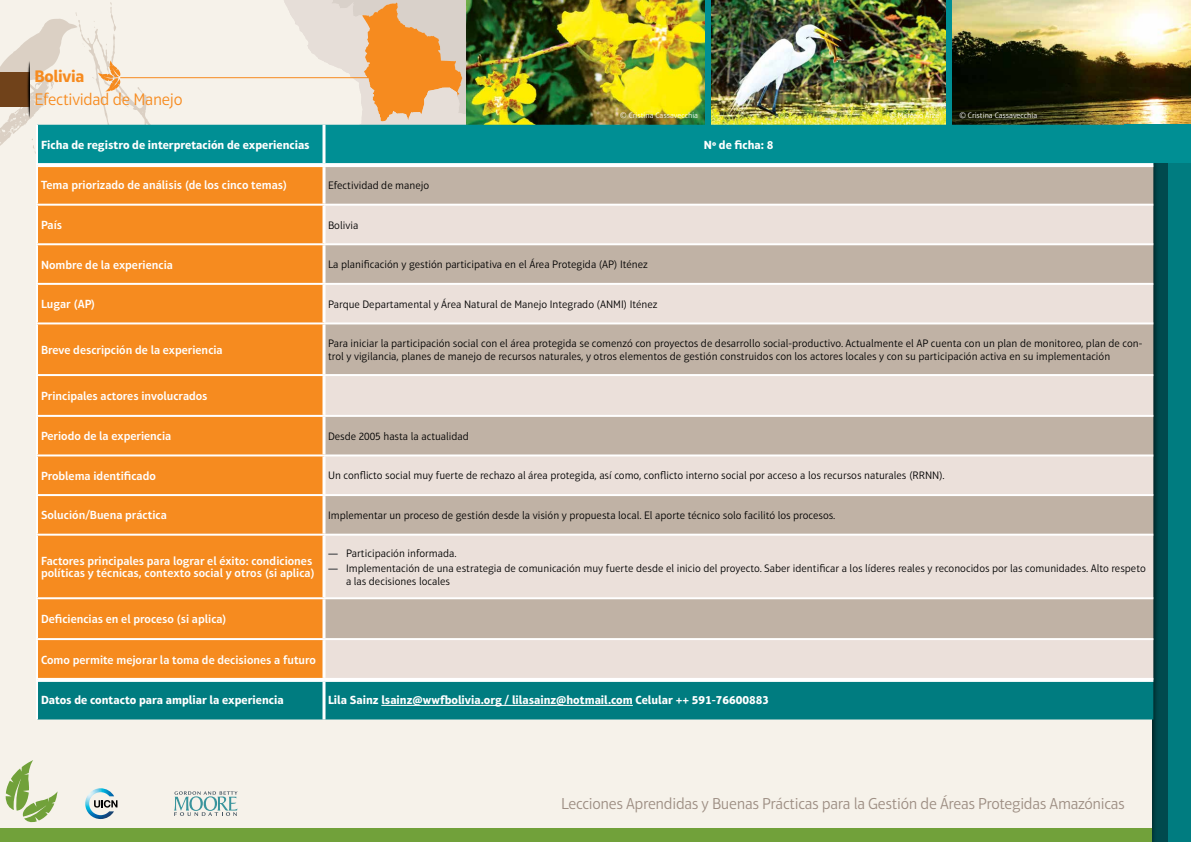
<style>
.page{position:relative;width:1191px;height:842px;background:#f6f2ea}
.page>*{position:absolute;margin:0;border:0;box-sizing:border-box;transform-origin:0 0}
.t1{font:300 17px "Aptifer Sans LT Pro";letter-spacing:-.02em;color:#f68b1f}
.t2{font:700 17px "Aptifer Sans LT Pro";letter-spacing:-.02em;color:#f68b1f}
.t3{font:300 16.1px "Aptifer Sans LT Pro";letter-spacing:-.02em;color:#9d8e83}
.t4{font:600 12px/12px "Aptifer Sans LT Pro";color:#fff}
.t5{font:700 12px "Aptifer Sans LT Pro";color:#fff}
.t6{font:300 11px/13px "Aptifer Sans LT Pro";color:#000}
.t7{font:300 8px "Aptifer Sans LT Pro";color:#fff}
.s1{font-weight:900;font-size:10px;color:#58595b}
</style>
<div class="page">
<svg style="left:261px;top:0;width:205px;height:125px"></svg>
<div style="left:0;top:828px;width:1191px;height:14px;background:#71a13a"></div>
<svg style="left:6px;top:760px;width:52px;height:63px"></svg>
<img style="left:85px;top:788px;width:29px;height:31px">
<svg style="left:94px;top:800px;width:23px;height:8px"></svg>
<svg style="left:174px;top:791px;width:63px;height:25px"></svg>
<div style="left:1152px;top:0;width:39px;height:842px;background:#007c80"></div>
<img style="left:1152px;top:163px;width:15px;height:679px">
<img style="left:466px;top:0;width:725px;height:125px">
<div style="left:705px;top:0;width:5px;height:128px;background:#008f94"></div>
<div style="left:946px;top:0;width:6px;height:128px;background:#008f94"></div>
<svg style="left:0;top:2px;width:167px;height:152px"></svg>
<hr style="left:120px;top:77px;width:271px;height:1px;background:#f68b1f">
<div style="left:0;top:73px;width:30px;height:34px;background:#70421a"></div>
<img style="left:25px;top:59px;width:5px;height:62px">
<div style="left:38px;top:125px;width:1086px;height:38px;background:#008f94"></div>
<div style="left:38px;top:167px;width:284px;height:511px;background:#f68b1f"></div>
<div style="left:325px;top:167px;width:828px;height:37px;background:#c0b2a5"></div>
<svg style="left:325px;top:206px;width:828px;height:472px;background:#d8cbc2"></svg>
<div style="left:38px;top:682px;width:1115px;height:37px;background:#007c80"></div>
<hr style="left:36px;top:125px;width:2px;height:40px;background:#fff">
<hr style="left:36px;top:165px;width:2px;height:39px;background:#fff">
<hr style="left:36px;top:204px;width:288px;height:2px;background:#fff">
<hr style="left:36px;top:206px;width:2px;height:37px;background:#fff">
<hr style="left:324px;top:204px;width:829px;height:2px;background:#fff">
<hr style="left:36px;top:243px;width:288px;height:2px;background:#fff">
<hr style="left:36px;top:245px;width:2px;height:38px;background:#fff">
<hr style="left:324px;top:243px;width:829px;height:2px;background:#fff">
<hr style="left:36px;top:283px;width:288px;height:2px;background:#fff">
<hr style="left:36px;top:285px;width:2px;height:37px;background:#fff">
<hr style="left:324px;top:283px;width:829px;height:2px;background:#fff">
<hr style="left:36px;top:322px;width:288px;height:2px;background:#fff">
<hr style="left:36px;top:324px;width:2px;height:50px;background:#fff">
<hr style="left:324px;top:322px;width:829px;height:2px;background:#fff">
<hr style="left:36px;top:374px;width:288px;height:2px;background:#fff">
<hr style="left:36px;top:376px;width:2px;height:39px;background:#fff">
<hr style="left:324px;top:374px;width:829px;height:2px;background:#fff">
<hr style="left:36px;top:415px;width:288px;height:2px;background:#fff">
<hr style="left:36px;top:417px;width:2px;height:37px;background:#fff">
<hr style="left:324px;top:415px;width:829px;height:2px;background:#fff">
<hr style="left:36px;top:454px;width:288px;height:2px;background:#fff">
<hr style="left:36px;top:456px;width:2px;height:38px;background:#fff">
<hr style="left:324px;top:454px;width:829px;height:2px;background:#fff">
<hr style="left:36px;top:494px;width:288px;height:2px;background:#fff">
<hr style="left:36px;top:496px;width:2px;height:38px;background:#fff">
<hr style="left:324px;top:494px;width:829px;height:2px;background:#fff">
<hr style="left:36px;top:534px;width:288px;height:2px;background:#fff">
<hr style="left:36px;top:536px;width:2px;height:61px;background:#fff">
<hr style="left:324px;top:534px;width:829px;height:2px;background:#fff">
<hr style="left:36px;top:597px;width:288px;height:2px;background:#fff">
<hr style="left:36px;top:599px;width:2px;height:39px;background:#fff">
<hr style="left:324px;top:597px;width:829px;height:2px;background:#fff">
<hr style="left:36px;top:638px;width:288px;height:2px;background:#fff">
<hr style="left:36px;top:640px;width:2px;height:40px;background:#fff">
<hr style="left:324px;top:638px;width:829px;height:2px;background:#fff">
<hr style="left:36px;top:680px;width:2px;height:39px;background:#fff">
<hr style="left:322px;top:125px;width:3px;height:38px;background:#fff">
<hr style="left:322px;top:167px;width:3px;height:37px;background:#fff">
<hr style="left:322px;top:245px;width:3px;height:38px;background:#fff">
<hr style="left:322px;top:324px;width:3px;height:50px;background:#fff">
<hr style="left:322px;top:417px;width:3px;height:37px;background:#fff">
<hr style="left:322px;top:496px;width:3px;height:38px;background:#fff">
<hr style="left:322px;top:599px;width:3px;height:39px;background:#fff">
<hr style="left:322px;top:682px;width:3px;height:37px;background:#fff">
<hr style="left:322px;top:206px;width:3px;height:37px;background:#fff">
<hr style="left:322px;top:285px;width:3px;height:37px;background:#fff">
<hr style="left:322px;top:376px;width:3px;height:39px;background:#fff">
<hr style="left:322px;top:456px;width:3px;height:38px;background:#fff">
<hr style="left:322px;top:536px;width:3px;height:61px;background:#fff">
<hr style="left:322px;top:640px;width:3px;height:38px;background:#fff">
<svg style="left:38px;top:163px;width:286px;height:4px"></svg>
<svg style="left:324px;top:163px;width:829px;height:4px;fill:#fff"></svg>
<svg style="left:38px;top:678px;width:286px;height:4px"></svg>
<svg style="left:324px;top:678px;width:829px;height:4px;fill:#fff"></svg>
<hr style="left:381px;top:705px;width:252px;height:1px;background:#fff">
<div style="left:1124px;top:125px;width:67px;height:38px;background:#008f94"></div>
<h1 class="t2" style="left:35px;top:66px;width:51px">Bolivia</h1>
<h1 class="t1" style="left:35px;top:90px;width:149px">Efectividad de Manejo</h1>
<p class="t7" style="left:620px;top:111px;width:79px">© Cristina Cassavecchia</p>
<p class="t7" style="left:889px;top:111px;width:52px">© Marcelo Arze</p>
<p class="t7" style="left:959px;top:111px;width:79px">© Cristina Cassavecchia</p>
<p class="t5" style="left:41px;top:138px;width:270px">Ficha de registro de interpretación de experiencias</p>
<p class="t5" style="left:704px;top:138px;width:71px">Nº de ficha: 8</p>
<p class="t4" style="left:41px;top:179px;width:248px">Tema priorizado de análisis (de los cinco temas)</p>
<p class="t6" style="left:328px;top:179px;width:103px">Efectividad de manejo</p>
<p class="t4" style="left:41px;top:219px;width:23px">País</p>
<p class="t6" style="left:328px;top:218px;width:32px">Bolivia</p>
<p class="t4" style="left:41px;top:258px;width:133px">Nombre de la experiencia</p>
<p class="t6" style="left:328px;top:258px;width:321px">La planificación y gestión participativa en el Área Protegida (AP) Iténez</p>
<p class="t4" style="left:41px;top:298px;width:56px">Lugar (AP)</p>
<p class="t6" style="left:328px;top:298px;width:331px">Parque Departamental y Área Natural de Manejo Integrado (ANMI) Iténez</p>
<p class="t4" style="left:41px;top:344px;width:183px">Breve descripción de la experiencia</p>
<p class="t6" style="left:328px;top:337px;width:815px">Para iniciar la participación social con el área protegida se comenzó con proyectos de desarrollo social-productivo. Actualmente el AP cuenta con un plan de monitoreo, plan de con&shy;trol y vigilancia, planes de manejo de recursos naturales, y otros elementos de gestión construidos con los actores locales y con su participación activa en su implementación</p>
<p class="t4" style="left:41px;top:390px;width:168px">Principales actores involucrados</p>
<p class="t4" style="left:41px;top:430px;width:132px">Periodo de la experiencia</p>
<p class="t6" style="left:328px;top:430px;width:142px">Desde 2005 hasta la actualidad</p>
<p class="t4" style="left:41px;top:470px;width:116px">Problema identificado</p>
<p class="t6" style="left:328px;top:469px;width:618px">Un conflicto social muy fuerte de rechazo al área protegida, así como, conflicto interno social por acceso a los recursos naturales (RRNN).</p>
<p class="t4" style="left:41px;top:509px;width:127px">Solución/Buena práctica</p>
<p class="t6" style="left:328px;top:509px;width:509px">Implementar un proceso de gestión desde la visión y propuesta local. El aporte técnico solo facilitó los procesos.</p>
<p class="t4" style="left:41px;top:555px;width:275px">Factores principales para lograr el éxito: condiciones políticas y técnicas, contexto social y otros (si aplica)</p>
<p class="t6" style="left:328px;top:546px;width:130px"><span class="s1">—</span> Participación informada.</p>
<p class="t6" style="left:346px;top:561px;width:801px;text-indent:-18px"><span class="s1">—</span> Implementación de una estrategia de comunicación muy fuerte desde el inicio del proyecto. Saber identificar a los líderes reales y reconocidos por las comunidades. Alto respeto a las decisiones locales</p>
<p class="t4" style="left:41px;top:613px;width:187px">Deficiencias en el proceso (si aplica)</p>
<p class="t4" style="left:41px;top:654px;width:276px">Como permite mejorar la toma de decisiones a futuro</p>
<p class="t5" style="left:41px;top:693px;width:244px">Datos de contacto para ampliar la experiencia</p>
<p class="t5" style="left:328px;top:693px;width:443px">Lila Sainz lsainz@wwfbolivia.org / lilasainz@hotmail.com Celular ++ 591-76600883</p>
<h2 class="t3" style="left:561px;top:794px;width:565px">Lecciones Aprendidas y Buenas Prácticas para la Gestión de Áreas Protegidas Amazónicas</h2>
</div>
